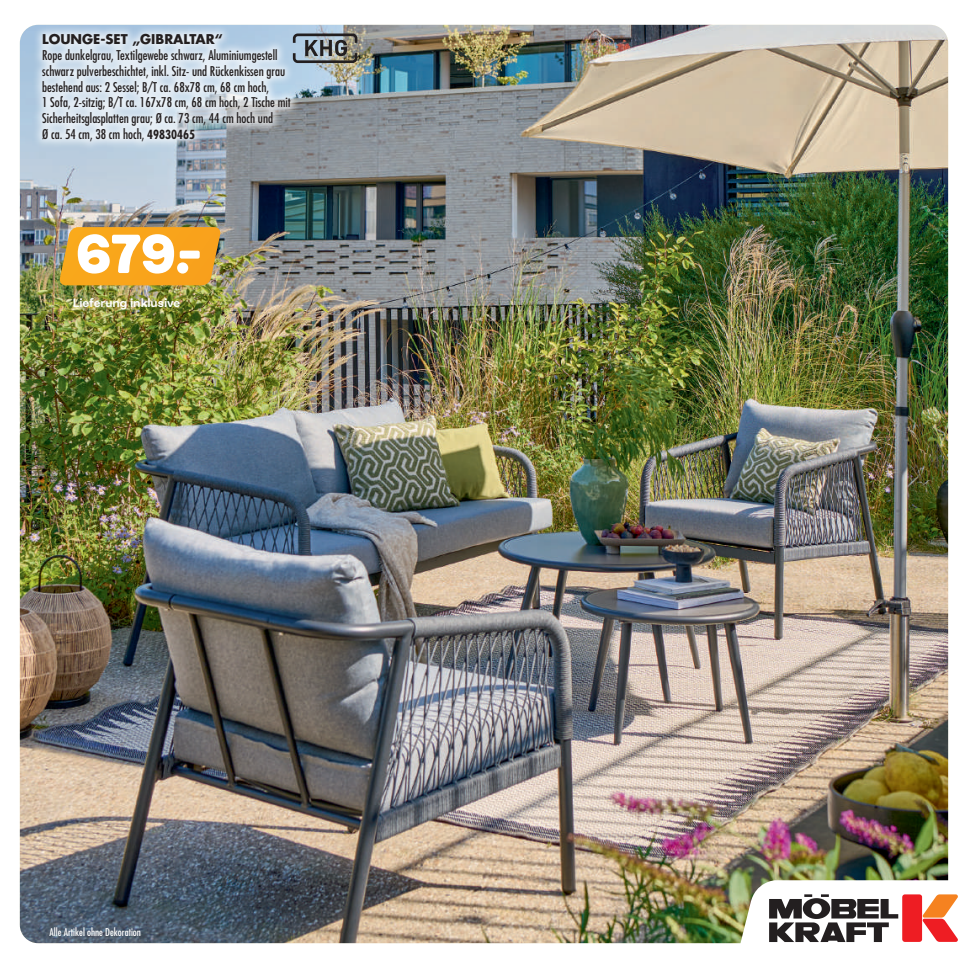
<style>
.page{position:relative;width:968px;height:968px;background:#fff}
.page>*{position:absolute;margin:0;border:0;box-sizing:border-box;transform-origin:0 0}
.t1{font:800 52.5px "Fibra One";color:#fff}
.t2{font:condensed 13.12px/15.8px "Futura Std";color:#231f20}
.t3{font:700 13.12px "Futura Std";color:#231f20}
.t4{font:700 11.38px "Fibra One";color:#fff}
.t5{font:condensed 10.5px "Futura Std";color:#fff}
.s1{font-weight:700;font-size:12.25px}
</style>
<div class="page">
<img style="left:20px;top:25px;width:927px;height:918px">
<svg style="left:59px;top:227px;width:162px;height:58px;background:#f0a322"></svg>
<div style="left:32px;top:24px;width:268px;height:127px;background:#fff;opacity:.77"></div>
<svg style="left:293px;top:33px;width:64px;height:30px;background:#798084"></svg>
<svg style="left:724px;top:880px;width:234px;height:64px"></svg>
<p class="t3" style="left:42px;top:31px;width:182px">LOUNGE-SET „GIBRALTAR“</p>
<p class="t2" style="left:42px;top:47px;width:250px">Rope dunkelgrau, Textilgewebe schwarz, Aluminiumgestell schwarz pulverbeschichtet, inkl. Sitz- und Rückenkissen grau bestehend aus: 2 Sessel; B/T ca. 68x78 cm, 68 cm hoch,<br>1 Sofa, 2-sitzig; B/T ca. 167x78 cm, 68 cm hoch, 2 Tische mit Sicherheitsglasplatten grau; Ø ca. 73 cm, 44 cm hoch und<br>Ø ca. 54 cm, 38 cm hoch, <span class="s1">49830465</span></p>
<h1 class="t1" style="left:76px;top:219px;width:128px">679.-</h1>
<p class="t4" style="left:73px;top:296px;width:109px">Lieferung inklusive</p>
<p class="t5" style="left:50px;top:925px;width:93px">Alle Artikel ohne Dekoration</p>
</div>
